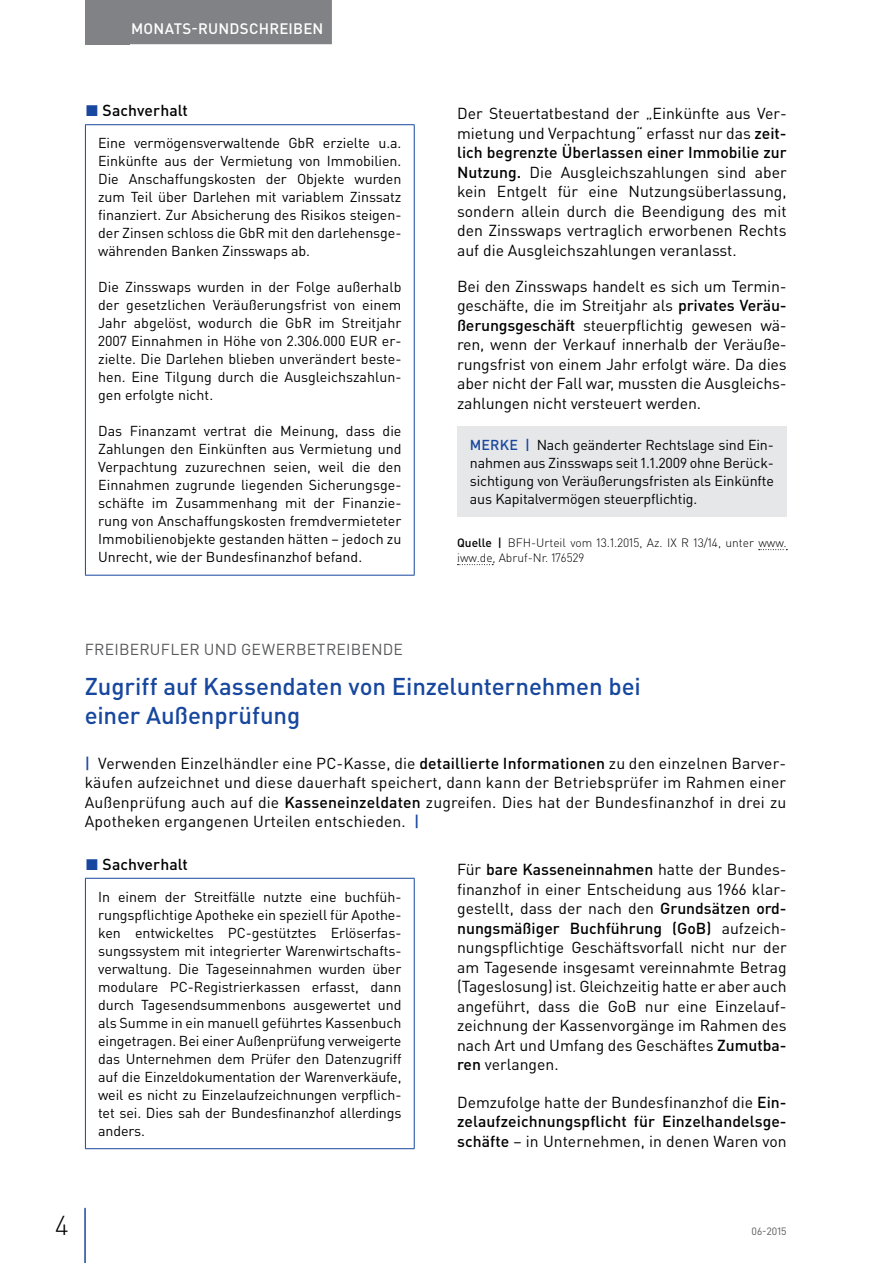
<style>
.page{position:relative;width:893px;height:1263px;background:#fff}
.page>*{position:absolute;margin:0;border:0;box-sizing:border-box;transform-origin:0 0}
.t1{font:300 27px "DIN Pro";color:#000}
.t2{font:500 24px/28.5px "DIN Pro";letter-spacing:-.005em;color:#17479e}
.t3{font:15.75px/19.5px "DIN Pro";color:#000;text-align:justify}
.t4{font:15.75px "DIN Pro";letter-spacing:.015em;color:#58595b}
.t5{font:500 15.75px "DIN Pro";letter-spacing:.005em;color:#000}
.t6{font:500 15px "DIN Pro";letter-spacing:.015em;color:#fff}
.t7{font:14.25px/18px "DIN Pro";letter-spacing:-.005em;color:#000;text-align:justify}
.t8{font:300 12px/15px "DIN Pro";color:#000}
.t9{font:10.5px "DIN Pro";color:#58595b}
.s1{color:#17479e}
.s2{font-weight:500}
.s3{font-weight:500;color:#17479e}
</style>
<div class="page">
<div style="left:85px;top:0;width:45px;height:44px;background:#808285"></div>
<hr style="left:84px;top:1208px;width:2px;height:55px;background:#17479e">
<div style="left:122px;top:0;width:210px;height:44px;background:#808285"></div>
<hr style="left:85px;top:124px;width:330px;height:1px;background:#17479e">
<hr style="left:85px;top:125px;width:1px;height:450px;background:#17479e">
<hr style="left:414px;top:125px;width:1px;height:450px;background:#17479e">
<hr style="left:85px;top:575px;width:330px;height:1px;background:#17479e">
<svg style="left:759px;top:549px;width:28px;height:1px"></svg>
<svg style="left:457px;top:564px;width:36px;height:1px"></svg>
<div style="left:457px;top:426px;width:330px;height:91px;background:#e6e7e8"></div>
<hr style="left:85px;top:878px;width:330px;height:1px;background:#17479e">
<hr style="left:85px;top:879px;width:1px;height:269px;background:#17479e">
<hr style="left:414px;top:879px;width:1px;height:269px;background:#17479e">
<hr style="left:85px;top:1148px;width:330px;height:1px;background:#17479e">
<p class="t6" style="left:131px;top:18px;width:194px">MONATS-RUNDSCHREIBEN</p>
<p class="t5" style="left:85px;top:100px;width:104px"><span class="s1">◼</span> Sachverhalt</p>
<p class="t7" style="left:98px;top:134px;width:305px">Eine vermögensverwaltende GbR erzielte u.a.<br>Einkünfte aus der Vermietung von Immobilien.<br>Die Anschaffungskosten der Objekte wurden zum Teil über Darlehen mit variablem Zinssatz finanziert. Zur Absicherung des Risikos steigen&shy;der Zinsen schloss die GbR mit den darlehensge&shy;währenden Banken Zinsswaps ab.</p>
<p class="t7" style="left:98px;top:278px;width:305px">Die Zinsswaps wurden in der Folge außerhalb der gesetzlichen Veräußerungsfrist von einem Jahr abgelöst, wodurch die GbR im Streitjahr 2007 Einnahmen in Höhe von 2.306.000 EUR er&shy;zielte. Die Darlehen blieben unverändert beste&shy;hen. Eine Tilgung durch die Ausgleichszahlun&shy;gen erfolgte nicht.</p>
<p class="t7" style="left:98px;top:422px;width:305px">Das Finanzamt vertrat die Meinung, dass die Zahlungen den Einkünften aus Vermietung und Verpachtung zuzurechnen seien, weil die den Einnahmen zugrunde liegenden Sicherungsge&shy;schäfte im Zusammenhang mit der Finanzie&shy;rung von Anschaffungskosten fremdvermieteter Immobilienobjekte gestanden hätten – jedoch zu Unrecht, wie der Bundesfinanzhof befand.</p>
<p class="t3" style="left:457px;top:103px;width:331px">Der Steuertatbestand der „Einkünfte aus Ver&shy;mietung und Verpachtung“ erfasst nur das <span class="s2">zeit&shy;lich begrenzte Überlassen einer Immobilie zur Nutzung.</span> Die Ausgleichszahlungen sind aber kein Entgelt für eine Nutzungsüberlassung, sondern allein durch die Beendigung des mit den Zinsswaps vertraglich erworbenen Rechts auf die Ausgleichszahlungen veranlasst.</p>
<p class="t3" style="left:457px;top:276px;width:331px">Bei den Zinsswaps handelt es sich um Termin&shy;geschäfte, die im Streitjahr als <span class="s2">privates Veräu&shy;ßerungsgeschäft</span> steuerpflichtig gewesen wä&shy;ren, wenn der Verkauf innerhalb der Veräuße&shy;rungsfrist von einem Jahr erfolgt wäre. Da dies aber nicht der Fall war, mussten die Ausgleichs&shy;zahlungen nicht versteuert werden.</p>
<p class="t7" style="left:470px;top:435px;width:306px"><span class="s3">MERKE |</span> Nach geänderter Rechtslage sind Ein&shy;nahmen aus Zinsswaps seit 1.1.2009 ohne Berück&shy;sichtigung von Veräußerungsfristen als Einkünfte aus Kapitalvermögen steuerpflichtig.</p>
<p class="t8" style="left:457px;top:534px;width:331px"><span class="s2">Quelle |</span> BFH-Urteil vom 13.1.2015, Az. IX R 13/14, unter www. iww.de, Abruf-Nr. 176529</p>
<p class="t4" style="left:85px;top:638px;width:320px">FREIBERUFLER UND GEWERBETREIBENDE</p>
<h2 class="t2" style="left:85px;top:671px;width:558px">Zugriff auf Kassendaten von Einzelunternehmen bei einer Außenprüfung</h2>
<p class="t3" style="left:85px;top:753px;width:703px"><span class="s3">|</span> Verwenden Einzelhändler eine PC-Kasse, die <span class="s2">detaillierte Informationen</span> zu den einzelnen Barver&shy;käufen aufzeichnet und diese dauerhaft speichert, dann kann der Betriebsprüfer im Rahmen einer Außenprüfung auch auf die <span class="s2">Kasseneinzeldaten</span> zugreifen. Dies hat der Bundesfinanzhof in drei zu Apotheken ergangenen Urteilen entschieden. <span class="s3">|</span></p>
<p class="t5" style="left:85px;top:853px;width:104px"><span class="s1">◼</span> Sachverhalt</p>
<p class="t7" style="left:98px;top:887px;width:305px">In einem der Streitfälle nutzte eine buchfüh&shy;rungspflichtige Apotheke ein speziell für Apothe&shy;ken entwickeltes PC-gestütztes Erlöserfas&shy;sungssystem mit integrierter Warenwirtschafts&shy;verwaltung. Die Tageseinnahmen wurden über modulare PC-Registrierkassen erfasst, dann durch Tagesendsummenbons ausgewertet und als Summe in ein manuell geführtes Kassenbuch eingetragen. Bei einer Außenprüfung verweigerte das Unternehmen dem Prüfer den Datenzugriff auf die Einzeldokumentation der Warenverkäufe, weil es nicht zu Einzelaufzeichnungen verpflich&shy;tet sei. Dies sah der Bundesfinanzhof allerdings anders.</p>
<p class="t3" style="left:457px;top:859px;width:331px">Für <span class="s2">bare Kasseneinnahmen</span> hatte der Bundes&shy;finanzhof in einer Entscheidung aus 1966 klar&shy;gestellt, dass der nach den <span class="s2">Grundsätzen ord&shy;nungsmäßiger Buchführung (GoB)</span> aufzeich&shy;nungspflichtige Geschäftsvorfall nicht nur der am Tagesende insgesamt vereinnahmte Betrag (Tageslosung) ist. Gleichzeitig hatte er aber auch angeführt, dass die GoB nur eine Einzelauf&shy;zeichnung der Kassenvorgänge im Rahmen des nach Art und Umfang des Geschäftes <span class="s2">Zumutba&shy;ren</span> verlangen.</p>
<p class="t3" style="left:457px;top:1092px;width:331px">Demzufolge hatte der Bundesfinanzhof die <span class="s2">Ein&shy;zelaufzeichnungspflicht für Einzelhandelsge&shy;schäfte</span> – in Unternehmen, in denen Waren von</p>
<h1 class="t1" style="left:55px;top:1207px;width:15px">4</h1>
<p class="t9" style="left:752px;top:1224px;width:37px">06-2015</p>
</div>
